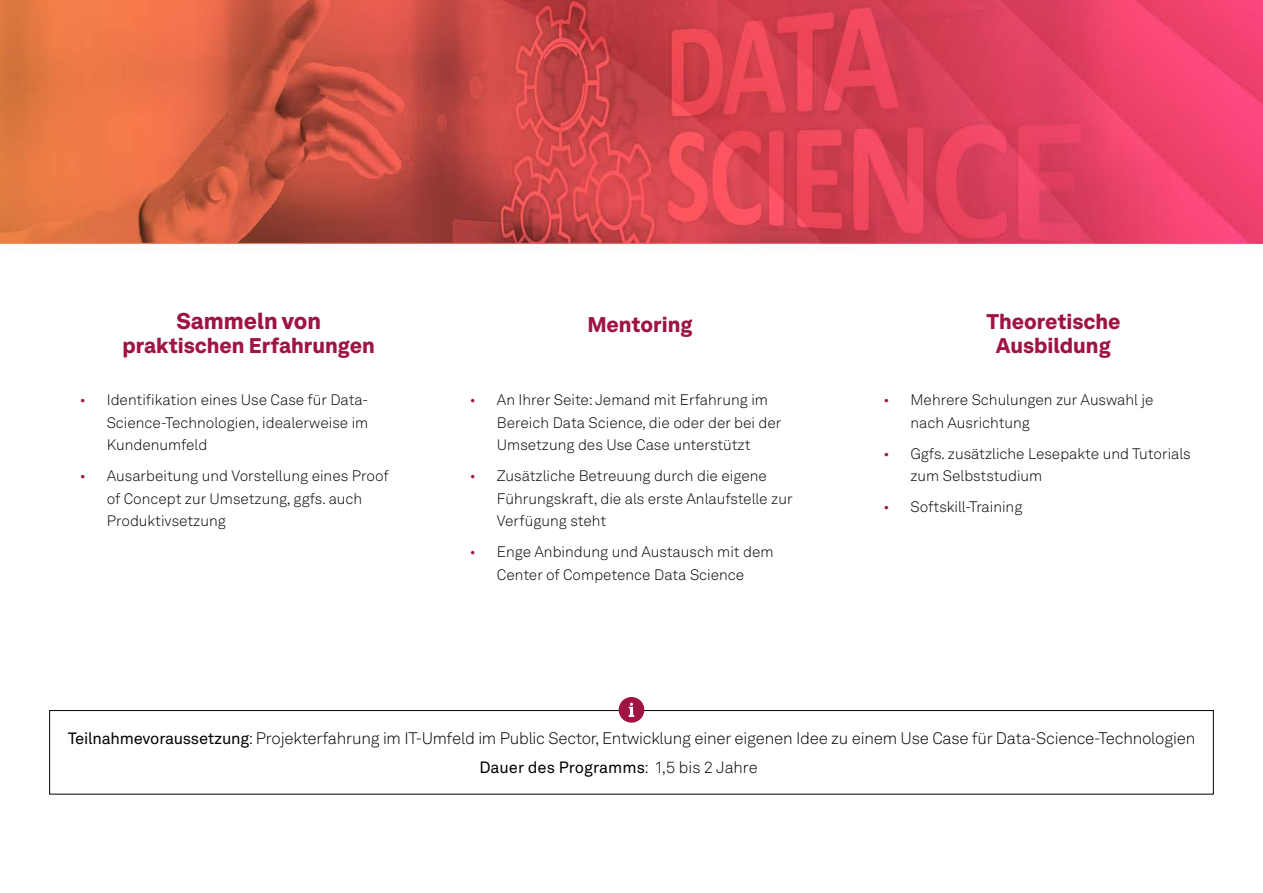
<style>
.page{position:relative;width:1263px;height:893px;background:#fff}
.page>*{position:absolute;margin:0;border:0;box-sizing:border-box;transform-origin:0 0}
.t1{font:900 22.5px "Akkurat LL";color:#a01441}
.t2{font:900 21px/24px "Akkurat LL";color:#a01441;text-align:center}
.t3{font:300 16.5px "Akkurat LL";letter-spacing:-.015em;color:#000}
.t4{font:16.2px "Akkurat LL";color:#000}
.t5{font:300 15px/22.5px "Akkurat LL";color:#000}
.s1{color:#a01441}
.s2{font-weight:400;font-size:16.2px}
.s3{font-size:16.2px}
.s4{font-weight:300;color:#fff}
.s5{font-weight:700;color:#fff}
.s6{font-weight:300}
</style>
<div class="page">
<img style="left:0;top:0;width:1263px;height:248px">
<div style="left:49px;top:710px;width:1165px;height:84px;border:1px solid #000"></div>
<div style="left:619px;top:697px;width:25px;height:26px;background:#a01441;border-radius:50%"></div>
<svg style="left:629px;top:703px;width:5px;height:14px"></svg>
<p class="t1" style="left:176px;top:303px;width:146px">Sammeln von</p>
<p class="t2" style="left:123px;top:332px;width:254px">praktischen Erfahrungen</p>
<p class="t5" style="left:107px;top:388px;width:263px;text-align:justify;text-indent:-27px"><span class="s1">•</span> Identifikation eines Use Case für Data-Science-Technologien, idealerweise im Kundenumfeld</p>
<p class="t5" style="left:107px;top:464px;width:284px;text-indent:-27px"><span class="s1">•</span> Ausarbeitung und Vorstellung eines Proof of Concept zur Umsetzung, ggfs. auch<br>Produktivsetzung</p>
<p class="t2" style="left:587px;top:311px;width:107px">Mentoring</p>
<p class="t5" style="left:497px;top:388px;width:286px;text-indent:-27px"><span class="s1">•</span> An Ihrer Seite: Jemand mit Erfahrung im<br>Bereich Data Science, die oder der bei der<br>Umsetzung des Use Case unterstützt</p>
<p class="t5" style="left:497px;top:464px;width:297px;text-indent:-27px"><span class="s1">•</span> Zusätzliche Betreuung durch die eigene<br>Führungskraft, die als erste Anlaufstelle zur<br>Verfügung steht</p>
<p class="t5" style="left:470px;top:540px;width:305px;text-align:center"><span class="s1">•</span> Enge Anbindung und Austausch mit dem<br>Center of Competence Data Science</p>
<p class="t2" style="left:986px;top:308px;width:136px">Theoretische<br>Ausbildung</p>
<p class="t5" style="left:910px;top:388px;width:245px;text-indent:-27px"><span class="s1">•</span> Mehrere Schulungen zur Auswahl je nach Ausrichtung</p>
<p class="t5" style="left:910px;top:442px;width:282px;text-indent:-27px"><span class="s1">•</span> Ggfs. zusätzliche Lesepakte und Tutorials zum Selbststudium</p>
<p class="t5" style="left:883px;top:495px;width:141px"><span class="s1">•</span> Softskill-Training</p>
<p class="t3" style="left:68px;top:727px;width:1129px"><span class="s2">Teilnahmevoraussetzung</span><span class="s3">:</span> Projekterfahrung im IT-U<span class="s3">mf</span>eld im Public Sector, Entwicklung einer eigenen Idee zu einem Use Case für Data-Science-Technologien</p>
<p class="t4" style="left:455px;top:756px;width:355px"><span class="s4">u</span><span class="s5">ra</span>Dauer des Programms<span class="s6">: 1,5 bis 2 Jahre</span> <span class="s5">gaben</span></p>
</div>
